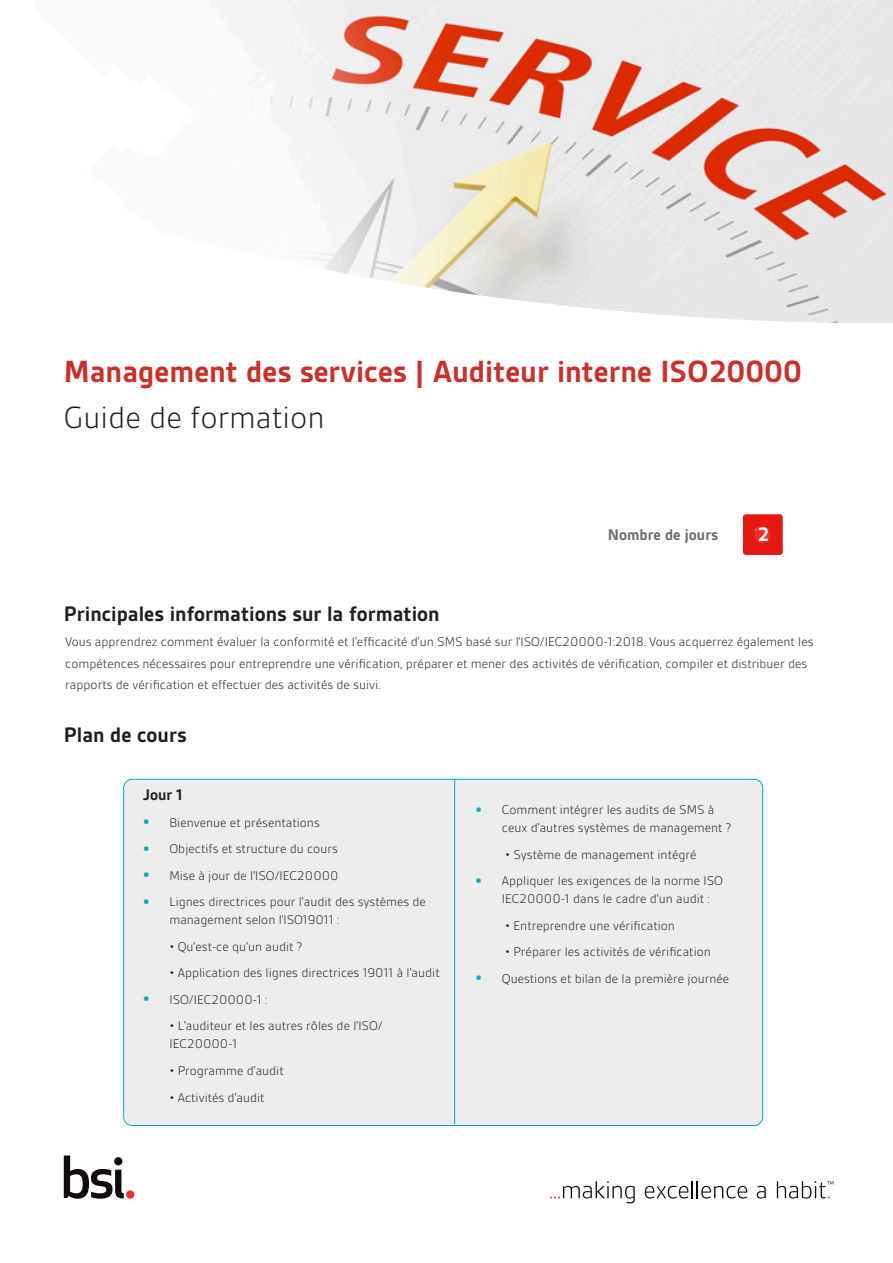
<style>
.page{position:relative;width:893px;height:1263px;background:#fff}
.page>*{position:absolute;margin:0;border:0;box-sizing:border-box;transform-origin:0 0}
.BSI_body_copy{font:700 33px/46.5px "BSI Gesta";color:#c9312b}
.BSI_body_copy-2{font:700 22.5px "BSI Gesta";color:#231f20}
.BSI_body_copy-3{font:700 21px "BSI Gesta";color:#fff}
.BSI_body_copy-4{font:700 16.5px "BSI Gesta";color:#6c6d70}
.Bullet_list{font:700 16.5px "BSI Gesta";color:#231f20}
.BSI_body_copy-5{font:300 13.5px/18px "BSI Gesta";color:#231f20}
.Bullet_list-2{font:300 13.5px/18px "BSI Gesta";color:#231f20}
.s1{font-weight:300;color:#231f20}
.s2{font-weight:700;font-size:19.5px;color:#00acbc}
</style>
<div class="page">
<svg style="left:550px;top:1181px;width:85px;height:22px"></svg>
<svg style="left:645px;top:1181px;width:102px;height:17px"></svg>
<svg style="left:757px;top:1186px;width:9px;height:12px"></svg>
<svg style="left:777px;top:1181px;width:56px;height:17px"></svg>
<img style="left:252px;top:0;width:641px;height:323px">
<div style="left:124px;top:779px;width:639px;height:346px;background:#eceeed;border-radius:9px"></div>
<svg style="left:64px;top:1155px;width:60px;height:44px"></svg>
<div style="left:126px;top:1190px;width:8px;height:9px;background:#ee2e22;border-radius:50%"></div>
<img style="left:744px;top:514px;width:39px;height:41px">
<div style="left:754px;top:526px;width:16px;height:18px;background:#ef3026;border-radius:8px"></div>
<hr style="left:454px;top:779px;width:1px;height:345px;background:#00a3ad">
<p class="BSI_body_copy" style="left:64px;top:348px;width:740px">Management des services | Auditeur interne ISO20000<br><span class="s1">Guide de formation</span></p>
<p class="BSI_body_copy-2" style="left:64px;top:602px;width:377px">Principales informations sur la formation</p>
<p class="BSI_body_copy-4" style="left:608px;top:526px;width:112px">Nombre de jours</p>
<p class="BSI_body_copy-3" style="left:758px;top:524px;width:13px">2</p>
<p class="BSI_body_copy-5" style="left:65px;top:631px;width:750px;line-height:21.6px">Vous apprendrez comment évaluer la conformité et l'efficacité d'un SMS basé sur l’ISO/IEC20000-1:2018. Vous acquerrez également les compétences nécessaires pour entreprendre une vérification, préparer et mener des activités de vérification, compiler et distribuer des rapports de vérification et effectuer des activités de suivi.</p>
<p class="BSI_body_copy-2" style="left:64px;top:723px;width:124px">Plan de cours</p>
<p class="Bullet_list" style="left:142px;top:786px;width:42px">Jour 1</p>
<p class="BSI_body_copy-5" style="left:142px;top:814px;width:179px"><span class="s2">•</span> Bienvenue et présentations</p>
<p class="BSI_body_copy-5" style="left:142px;top:840px;width:197px"><span class="s2">•</span> Objectifs et structure du cours</p>
<p class="BSI_body_copy-5" style="left:142px;top:867px;width:198px"><span class="s2">•</span> Mise à jour de l'ISO/IEC20000</p>
<p class="BSI_body_copy-5" style="left:169px;top:893px;width:258px;text-indent:-27px"><span class="s2">•</span> Lignes directrices pour l'audit des systèmes de management selon l’ISO19011 :</p>
<p class="Bullet_list-2" style="left:169px;top:938px;width:134px">• Qu'est-ce qu'un audit ?</p>
<p class="Bullet_list-2" style="left:169px;top:964px;width:272px">• Application des lignes directrices 19011 à l'audit</p>
<p class="BSI_body_copy-5" style="left:142px;top:991px;width:126px"><span class="s2">•</span> ISO/IEC20000-1 :</p>
<p class="Bullet_list-2" style="left:169px;top:1017px;width:215px">• L'auditeur et les autres rôles de l'ISO/<br>IEC20000-1</p>
<p class="Bullet_list-2" style="left:169px;top:1062px;width:116px">• Programme d'audit</p>
<p class="Bullet_list-2" style="left:169px;top:1088px;width:97px">• Activités d'audit</p>
<p class="BSI_body_copy-5" style="left:502px;top:801px;width:231px;text-indent:-27px"><span class="s2">•</span> Comment intégrer les audits de SMS à ceux d'autres systèmes de management ?</p>
<p class="Bullet_list-2" style="left:505px;top:845px;width:193px">• Système de management intégré</p>
<p class="BSI_body_copy-5" style="left:502px;top:872px;width:223px;text-indent:-27px"><span class="s2">•</span> Appliquer les exigences de la norme ISO<br>IEC20000-1 dans le cadre d'un audit :</p>
<p class="Bullet_list-2" style="left:505px;top:916px;width:171px">• Entreprendre une vérification</p>
<p class="Bullet_list-2" style="left:505px;top:943px;width:207px">• Préparer les activités de vérification</p>
<p class="BSI_body_copy-5" style="left:475px;top:969px;width:256px"><span class="s2">•</span> Questions et bilan de la première journée</p>
</div>
